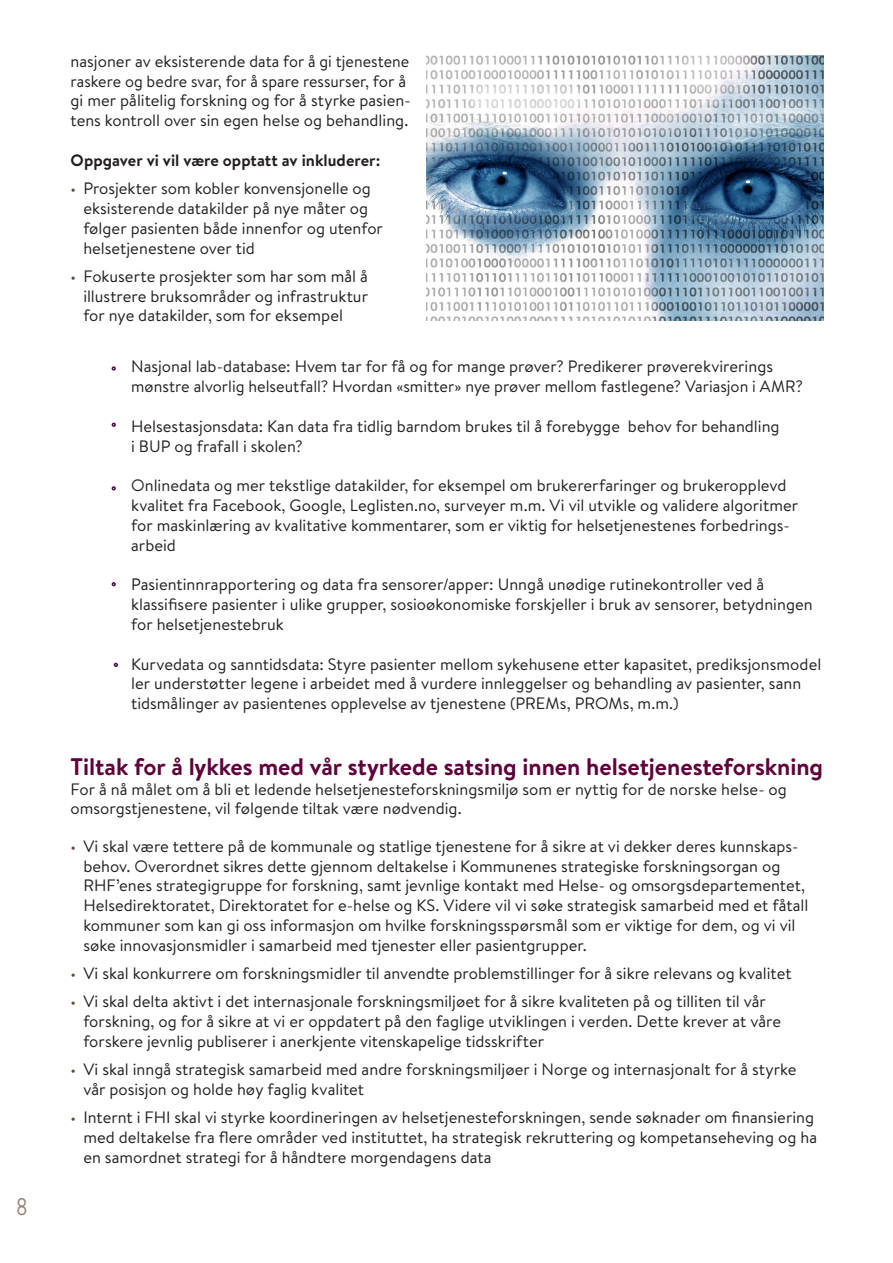
<style>
.page{position:relative;width:893px;height:1263px;background:#fff}
.page>*{position:absolute;margin:0;border:0;box-sizing:border-box;transform-origin:0 0}
.Headline__En_spalte{font:700 24px "Brandon Text";letter-spacing:-.005em;color:#5e033a}
.t1{font:24px "Brandon Text";color:#948177;scale:.8 1}
.Brødtekst_utvikling{font:16.5px/19.8px "Brandon Text";color:#231f20}
._2_bullet_lilla_utvi{font:16.5px/19.8px "Brandon Text";color:#231f20}
._2_bullet_lilla_utvi-2{font:700 16.5px "Brandon Text";letter-spacing:.005em;color:#231f20}
.s1{font-size:15px;color:#5f493e}
</style>
<div class="page">
<img style="left:427px;top:55px;width:396px;height:265px">
<svg style="left:114px;top:663px;width:4px;height:4px"></svg>
<svg style="left:112px;top:423px;width:4px;height:4px"></svg>
<svg style="left:112px;top:366px;width:4px;height:5px"></svg>
<svg style="left:112px;top:486px;width:4px;height:4px"></svg>
<svg style="left:112px;top:582px;width:4px;height:4px"></svg>
<h1 class="t1" style="left:16px;top:1190px;width:16px">8</h1>
<p class="_2_bullet_lilla_utvi" style="left:71px;top:51px;width:342px">nasjoner av eksisterende data for å gi tjenestene raskere og bedre svar, for å spare ressurser, for å gi mer pålitelig forskning og for å styrke pasien&shy;tens kontroll over sin egen helse og behandling.</p>
<p class="_2_bullet_lilla_utvi-2" style="left:71px;top:149px;width:311px">Oppgaver vi vil være opptatt av inkluderer:</p>
<p class="Brødtekst_utvikling" style="left:83px;top:178px;width:301px;text-indent:-13px"><span class="s1">•</span> Prosjekter som kobler konvensjonelle og eksisterende datakilder på nye måter og følger pasienten både innenfor og utenfor helsetjenestene over tid</p>
<p class="Brødtekst_utvikling" style="left:83px;top:266px;width:286px;text-align:justify;text-indent:-13px"><span class="s1">•</span> Fokuserte prosjekter som har som mål å illustrere bruksområder og infrastruktur for nye datakilder, som for eksempel</p>
<p class="Brødtekst_utvikling" style="left:131px;top:356px;width:673px">Nasjonal lab-database: Hvem tar for få og for mange prøver? Predikerer prøverekvirerings mønstre alvorlig helseutfall? Hvordan «smitter» nye prøver mellom fastlegene? Variasjon i AMR?</p>
<p class="Brødtekst_utvikling" style="left:131px;top:416px;width:650px">Helsestasjonsdata: Kan data fra tidlig barndom brukes til å forebygge behov for behandling i BUP og frafall i skolen?</p>
<p class="Brødtekst_utvikling" style="left:131px;top:475px;width:669px">Onlinedata og mer tekstlige datakilder, for eksempel om brukererfaringer og brukeropplevd kvalitet fra Facebook, Google, Leglisten.no, surveyer m.m. Vi vil utvikle og validere algoritmer for maskinlæring av kvalitative kommentarer, som er viktig for helsetjenestenes forbedrings&shy;arbeid</p>
<p class="Brødtekst_utvikling" style="left:131px;top:574px;width:683px">Pasientinnrapportering og data fra sensorer/apper: Unngå unødige rutinekontroller ved å klassifisere pasienter i ulike grupper, sosioøkonomiske forskjeller i bruk av sensorer, betydningen for helsetjenestebruk</p>
<p class="Brødtekst_utvikling" style="left:131px;top:653px;width:692px">Kurvedata og sanntidsdata: Styre pasienter mellom sykehusene etter kapasitet, prediksjonsmodel ler understøtter legene i arbeidet med å vurdere innleggelser og behandling av pasienter, sann tidsmålinger av pasientenes opplevelse av tjenestene (PREMs, PROMs, m.m.)</p>
<p class="Headline__En_spalte" style="left:71px;top:750px;width:754px">Tiltak for å lykkes med vår styrkede satsing innen helsetjenesteforskning</p>
<p class="Brødtekst_utvikling" style="left:71px;top:778px;width:718px">For å nå målet om å bli et ledende helsetjenesteforskningsmiljø som er nyttig for de norske helse- og omsorgstjenestene, vil følgende tiltak være nødvendig.</p>
<p class="Brødtekst_utvikling" style="left:83px;top:835px;width:727px;text-indent:-13px"><span class="s1">•</span> Vi skal være tettere på de kommunale og statlige tjenestene for å sikre at vi dekker deres kunnskaps&shy;behov. Overordnet sikres dette gjennom deltakelse i Kommunenes strategiske forskningsorgan og RHF’enes strategigruppe for forskning, samt jevnlige kontakt med Helse- og omsorgsdepartementet, Helsedirektoratet, Direktoratet for e-helse og KS. Videre vil vi søke strategisk samarbeid med et fåtall kommuner som kan gi oss informasjon om hvilke forskningsspørsmål som er viktige for dem, og vi vil søke innovasjonsmidler i samarbeid med tjenester eller pasientgrupper.</p>
<p class="Brødtekst_utvikling" style="left:71px;top:963px;width:722px"><span class="s1">•</span> Vi skal konkurrere om forskningsmidler til anvendte problemstillinger for å sikre relevans og kvalitet</p>
<p class="Brødtekst_utvikling" style="left:83px;top:991px;width:699px;text-indent:-13px"><span class="s1">•</span> Vi skal delta aktivt i det internasjonale forskningsmiljøet for å sikre kvaliteten på og tilliten til vår forskning, og for å sikre at vi er oppdatert på den faglige utviklingen i verden. Dette krever at våre forskere jevnlig publiserer i anerkjente vitenskapelige tidsskrifter</p>
<p class="Brødtekst_utvikling" style="left:83px;top:1059px;width:715px;text-indent:-13px"><span class="s1">•</span> Vi skal inngå strategisk samarbeid med andre forskningsmiljøer i Norge og internasjonalt for å styrke vår posisjon og holde høy faglig kvalitet</p>
<p class="Brødtekst_utvikling" style="left:83px;top:1107px;width:735px;text-indent:-13px"><span class="s1">•</span> Internt i FHI skal vi styrke koordineringen av helsetjenesteforskningen, sende søknader om finansiering med deltakelse fra flere områder ved instituttet, ha strategisk rekruttering og kompetanseheving og ha en samordnet strategi for å håndtere morgendagens data</p>
</div>
